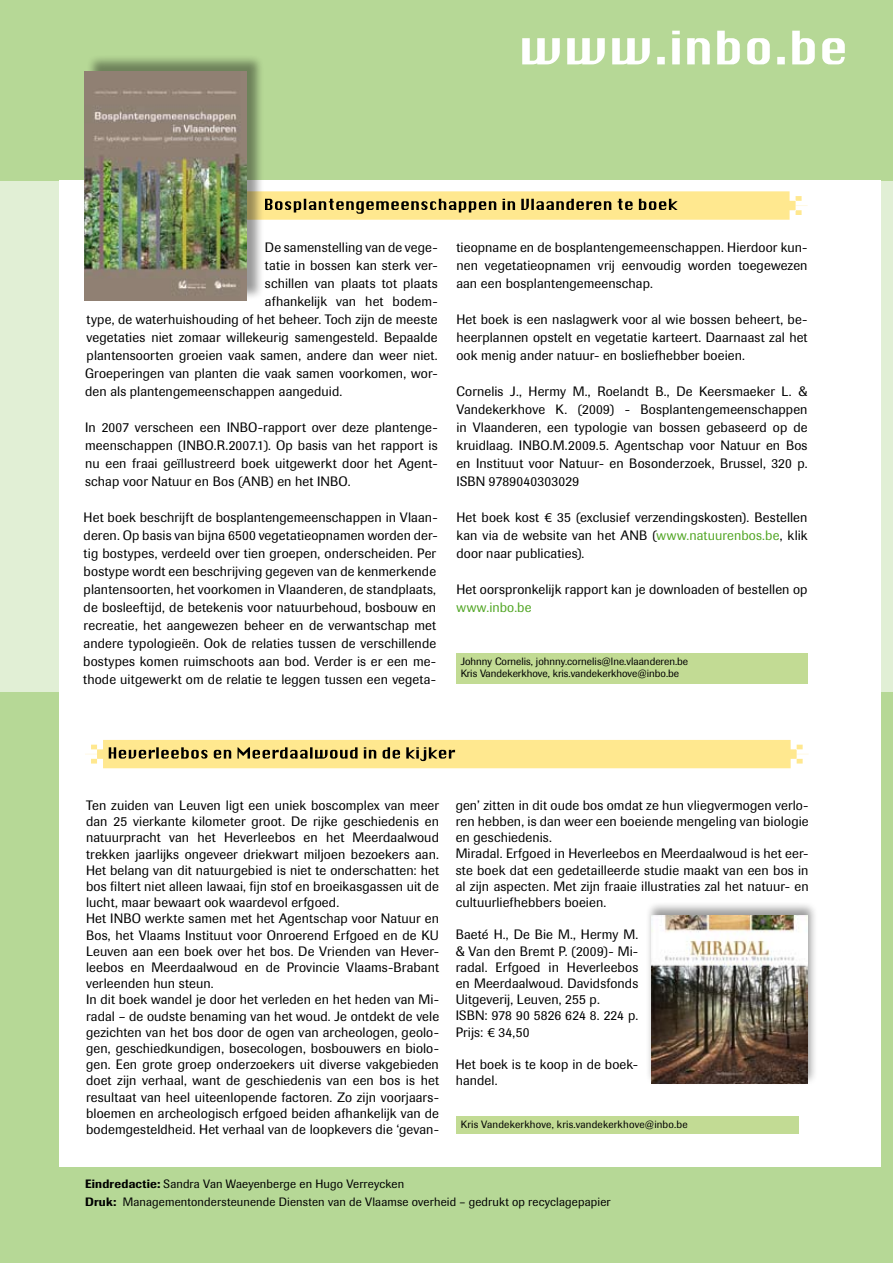
<style>
.page{position:relative;width:893px;height:1263px;background:#b6d896}
.page>*{position:absolute;margin:0;border:0;box-sizing:border-box;transform-origin:0 0}
.t1{font:13.5px/16.2px "Imago";letter-spacing:.01em;color:#000;text-align:justify}
.t2{font:13.5px "Imago";letter-spacing:.01em;color:#52a625}
.t3{font:12px/18px "Imago";letter-spacing:.01em;color:#000}
.t4{font:10.5px/12.6px "Imago";color:#000}
.t5{font:10.5px "Imago";letter-spacing:.02em;color:#000}
.s1{color:#52a625}
.s2{font-weight:500}
</style>
<div class="page">
<div style="left:0;top:181px;width:893px;height:510px;background:#e1efd5"></div>
<div style="left:60px;top:180px;width:821px;height:986px;background:#fff"></div>
<svg style="left:84px;top:191px;width:724px;height:29px;background:#e0cd83"></svg>
<div style="left:456px;top:1116px;width:343px;height:18px;background:#c2db94"></div>
<svg style="left:85px;top:740px;width:724px;height:28px;background:#ebd788"></svg>
<div style="left:456px;top:653px;width:352px;height:31px;background:#c2db94"></div>
<div style="left:86px;top:54px;width:184px;height:253px;background:#000;opacity:.4"></div>
<img style="left:85px;top:71px;width:162px;height:230px">
<div style="left:645px;top:901px;width:179px;height:191px;background:#000;opacity:.4"></div>
<img style="left:652px;top:916px;width:155px;height:168px">
<svg style="left:522px;top:31px;width:323px;height:33px"></svg>
<p class="t1" style="left:265px;top:239px;width:174px">De samenstelling van de vege-</p>
<p class="t1" style="left:265px;top:257px;width:174px">tatie in bossen kan sterk ver-</p>
<p class="t1" style="left:265px;top:275px;width:174px">schillen van plaats tot plaats</p>
<p class="t1" style="left:265px;top:293px;width:174px">afhankelijk van het bodem-</p>
<p class="t1" style="left:87px;top:311px;width:352px">type, de waterhuishouding of het beheer. Toch zijn de meeste</p>
<p class="t1" style="left:87px;top:329px;width:352px">vegetaties niet zomaar willekeurig samengesteld. Bepaalde</p>
<p class="t1" style="left:87px;top:347px;width:352px">plantensoorten groeien vaak samen, andere dan weer niet.</p>
<p class="t1" style="left:85px;top:365px;width:354px">Groeperingen van planten die vaak samen voorkomen, wor-</p>
<p class="t1" style="left:85px;top:383px;width:259px">den als plantengemeenschappen aangeduid.</p>
<p class="t1" style="left:85px;top:418px;width:354px;line-height:18px">In 2007 verscheen een INBO-rapport over deze plantenge&shy;meenschappen (INBO.R.2007.1). Op basis van het rapport is nu een fraai geïllustreerd boek uitgewerkt door het Agent&shy;schap voor Natuur en Bos (ANB) en het INBO.</p>
<p class="t1" style="left:83px;top:508px;width:356px;line-height:18px">Het boek beschrijft de bosplantengemeenschappen in Vlaan&shy;deren. Op basis van bijna 6500 vegetatieopnamen worden der&shy;tig bostypes, verdeeld over tien groepen, onderscheiden. Per bostype wordt een beschrijving gegeven van de kenmerkende plantensoorten, het voorkomen in Vlaanderen, de standplaats, de bosleeftijd, de betekenis voor natuurbehoud, bosbouw en recreatie, het aangewezen beheer en de verwantschap met andere typologieën. Ook de relaties tussen de verschillende bostypes komen ruimschoots aan bod. Verder is er een me&shy;thode uitgewerkt om de relatie te leggen tussen een vegeta-</p>
<p class="t1" style="left:456px;top:238px;width:353px;line-height:18px">tieopname en de bosplantengemeenschappen. Hierdoor kun&shy;nen vegetatieopnamen vrij eenvoudig worden toegewezen aan een bosplantengemeenschap.</p>
<p class="t1" style="left:456px;top:310px;width:353px;line-height:18px">Het boek is een naslagwerk voor al wie bossen beheert, be&shy;heerplannen opstelt en vegetatie karteert. Daarnaast zal het ook menig ander natuur- en bosliefhebber boeien.</p>
<p class="t1" style="left:456px;top:382px;width:353px;line-height:18px">Cornelis J., Hermy M., Roelandt B., De Keersmaeker L. &amp; Vandekerkhove K. (2009) - Bosplantengemeenschappen in Vlaanderen, een typologie van bossen gebaseerd op de kruidlaag. INBO.M.2009.5. Agentschap voor Natuur en Bos en Instituut voor Natuur- en Bosonderzoek, Brussel, 320 p.<br>ISBN 9789040303029</p>
<p class="t1" style="left:456px;top:508px;width:353px;line-height:18px">Het boek kost € 35 (exclusief verzendingskosten). Bestellen kan via de website van het ANB (<span class="s1">www.natuurenbos.be</span>, klik door naar publicaties).</p>
<p class="t1" style="left:456px;top:581px;width:353px">Het oorspronkelijk rapport kan je downloaden of bestellen op</p>
<p class="t2" style="left:456px;top:599px;width:77px">www.inbo.be</p>
<p class="t4" style="left:461px;top:655px;width:229px">Johnny Cornelis, johnny.cornelis@lne.vlaanderen.be<br>Kris Vandekerkhove, kris.vandekerkhove@inbo.be</p>
<p class="t1" style="left:86px;top:797px;width:354px;text-align:left">Ten zuiden van Leuven ligt een uniek boscomplex van meer dan 25 vierkante kilometer groot. De rijke geschiedenis en natuurpracht van het Heverleebos en het Meerdaalwoud trekken jaarlijks ongeveer driekwart miljoen bezoekers aan.<br>Het belang van dit natuurgebied is niet te onderschatten: het bos filtert niet alleen lawaai, fijn stof en broeikasgassen uit de lucht, maar bewaart ook waardevol erfgoed.<br>Het INBO werkte samen met het Agentschap voor Natuur en Bos, het Vlaams Instituut voor Onroerend Erfgoed en de KU Leuven aan een boek over het bos. De Vrienden van Hever&shy;leebos en Meerdaalwoud en de Provincie Vlaams-Brabant verleenden hun steun.<br>In dit boek wandel je door het verleden en het heden van Mi&shy;radal – de oudste benaming van het woud. Je ontdekt de vele gezichten van het bos door de ogen van archeologen, geolo&shy;gen, geschiedkundigen, bosecologen, bosbouwers en biolo&shy;gen. Een grote groep onderzoekers uit diverse vakgebieden doet zijn verhaal, want de geschiedenis van een bos is het resultaat van heel uiteenlopende factoren. Zo zijn voorjaars&shy;bloemen en archeologisch erfgoed beiden afhankelijk van de bodemgesteldheid. Het verhaal van de loopkevers die ‘gevan-</p>
<p class="t1" style="left:456px;top:797px;width:354px;text-align:left">gen’ zitten in dit oude bos omdat ze hun vliegvermogen verlo&shy;ren hebben, is dan weer een boeiende mengeling van biologie en geschiedenis.<br>Miradal. Erfgoed in Heverleebos en Meerdaalwoud is het eer&shy;ste boek dat een gedetailleerde studie maakt van een bos in al zijn aspecten. Met zijn fraaie illustraties zal het natuur- en cultuurliefhebbers boeien.</p>
<p class="t1" style="left:456px;top:927px;width:184px;text-align:left">Baeté H., De Bie M., Hermy M. &amp; Van den Bremt P. (2009)- Mi&shy;radal. Erfgoed in Heverleebos en Meerdaalwoud. Davidsfonds<br>Uitgeverij, Leuven, 255 p.<br>ISBN: 978 90 5826 624 8. 224 p.<br>Prijs: € 34,50</p>
<p class="t1" style="left:456px;top:1056px;width:184px">Het boek is te koop in de boek&shy;handel.</p>
<p class="t5" style="left:461px;top:1118px;width:229px">Kris Vandekerkhove, kris.vandekerkhove@inbo.be</p>
<p class="t3" style="left:85px;top:1175px;width:527px"><span class="s2">Eindredactie:</span> Sandra Van Waeyenberge en Hugo Verreycken<br><span class="s2">Druk:</span> Managementondersteunende Diensten van de Vlaamse overheid – gedrukt op recyclagepapier</p>
</div>
